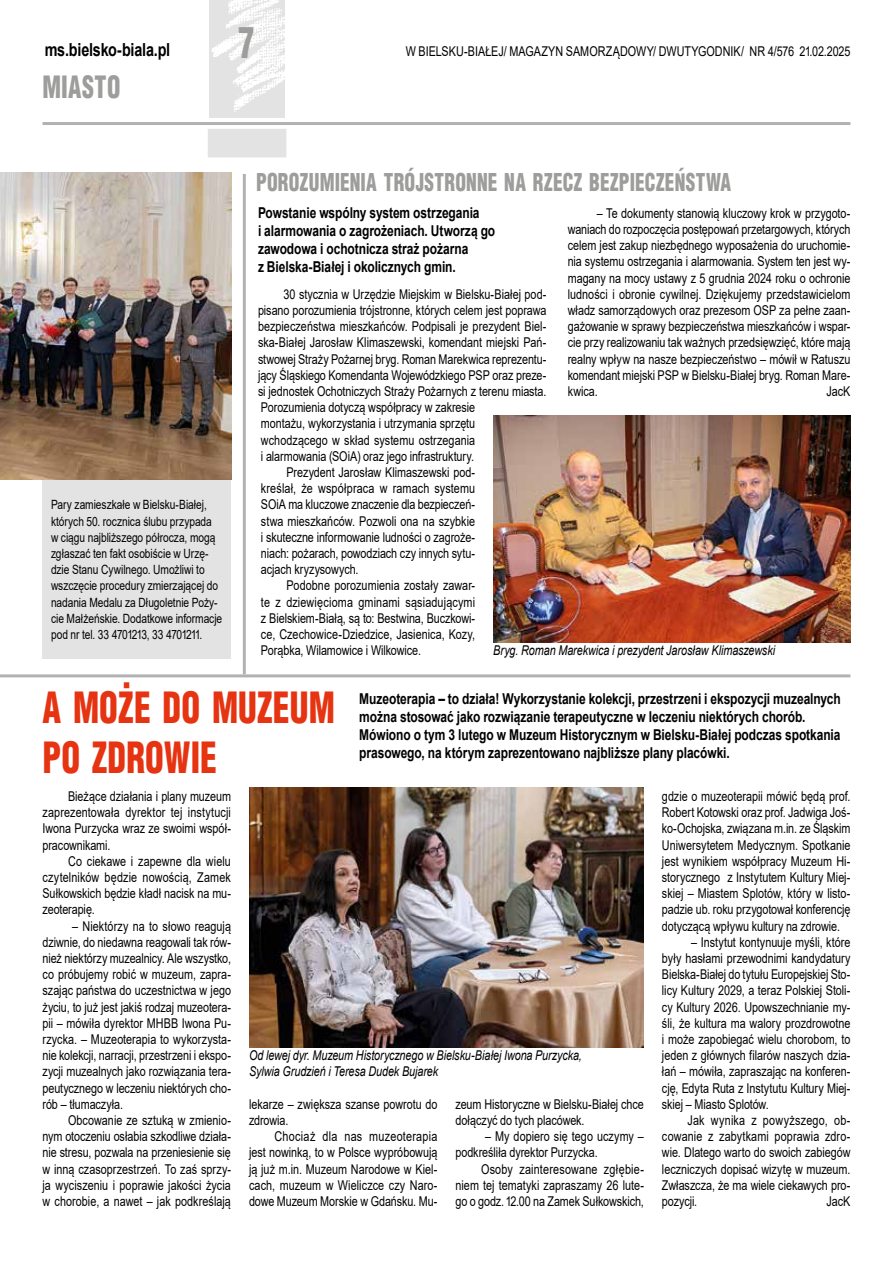
<style>
.page{position:relative;width:893px;height:1263px;background:#fff}
.page>*{position:absolute;margin:0;border:0;box-sizing:border-box;transform-origin:0 0}
.t1{font:900 42px/50.4px "Switzerland Cond";letter-spacing:.005em;color:#e63312;scale:.8 1}
.t2{font:900 42px "Switzerland Cond";color:#9d9d9c;scale:.8 1}
.t3{font:900 30px "Switzerland Cond";letter-spacing:.02em;color:#9d9d9c;scale:.8 1}
.t4{font:900 24px "Switzerland Cond";letter-spacing:.015em;color:#9d9d9c;scale:.8 1}
.t5{font:700 18px "Arial";letter-spacing:-.015em;color:#000;scale:.8 1}
.t6{font:700 15px/18px "Arial";letter-spacing:-.005em;color:#000;scale:.8 1}
.t7{font:13.5px/16.2px "Arial";letter-spacing:-.005em;color:#000;text-align:justify;scale:.8 1}
.t8{font:italic 13.5px/16.2px "Arial";letter-spacing:-.01em;color:#000;scale:.8 1}
.t9{font:12.75px/16.2px "Arial";letter-spacing:-.005em;color:#000;scale:.8 1}
</style>
<div class="page">
<hr style="left:43px;top:122px;width:807px;height:3px;background:#b3b2b2">
<img style="left:209px;top:0;width:76px;height:117px">
<div style="left:208px;top:129px;width:78px;height:28px;background:#e3e3e3"></div>
<div style="left:43px;top:480px;width:188px;height:178px;background:#e3e3e3"></div>
<img style="left:493px;top:415px;width:357px;height:227px">
<img style="left:249px;top:788px;width:395px;height:259px">
<img style="left:0;top:172px;width:231px;height:308px">
<hr style="left:0;top:674px;width:850px;height:3px;background:#b3b2b2">
<hr style="left:243px;top:174px;width:3px;height:500px;background:#b3b2b2">
<h3 class="t5" style="left:45px;top:37px;width:158px">ms.bielsko-biala.pl</h3>
<h2 class="t3" style="left:43px;top:68px;width:99px">MIASTO</h2>
<h1 class="t2" style="left:238px;top:16px;width:22px">7</h1>
<p class="t7" style="left:406px;top:43px;width:557px">W BIELSKU-BIAŁEJ/ MAGAZYN SAMORZĄDOWY/ DWUTYGODNIK/ NR 4/576 21.02.2025</p>
<h3 class="t4" style="left:256px;top:167px;width:595px">POROZUMIENIA TRÓJSTRONNE NA RZECZ BEZPIECZEŃSTWA</h3>
<p class="t7" style="left:568px;top:205px;width:355px;text-indent:29px">– Te dokumenty stanowią kluczowy krok w przygoto&shy;waniach do rozpoczęcia postępowań przetargowych, których celem jest zakup niezbędnego wyposażenia do uruchomie&shy;nia systemu ostrzegania i alarmowania. System ten jest wy&shy;magany na mocy ustawy z 5 grudnia 2024 roku o ochronie ludności i obronie cywilnej. Dziękujemy przedstawicielom władz samorządowych oraz prezesom OSP za pełne zaan&shy;gażowanie w sprawy bezpieczeństwa mieszkańców i wspar&shy;cie przy realizowaniu tak ważnych przedsięwzięć, które mają realny wpływ na nasze bezpieczeństwo – mówił w Ratuszu komendant miejski PSP w Bielsku-Białej bryg. Roman Mare&shy;kwica.</p>
<p class="t6" style="left:258px;top:204px;width:298px">Powstanie wspólny system ostrzegania<br>i alarmowania o zagrożeniach. Utworzą go zawodowa i ochotnicza straż pożarna<br>z Bielska-Białej i okolicznych gmin.</p>
<p class="t7" style="left:258px;top:286px;width:362px;text-indent:26px">30 stycznia w Urzędzie Miejskim w Bielsku-Białej pod&shy;pisano porozumienia trójstronne, których celem jest poprawa bezpieczeństwa mieszkańców. Podpisali je prezydent Biel&shy;ska-Białej Jarosław Klimaszewski, komendant miejski Pań&shy;stwowej Straży Pożarnej bryg. Roman Marekwica reprezentu&shy;jący Śląskiego Komendanta Wojewódzkiego PSP oraz preze&shy;si jednostek Ochotniczych Straży Pożarnych z terenu miasta.</p>
<p class="t7" style="left:826px;top:383px;width:31px">JacK</p>
<p class="t7" style="left:261px;top:399px;width:269px">Porozumienia dotyczą współpracy w zakresie</p>
<p class="t7" style="left:261px;top:415px;width:269px">montażu, wykorzystania i utrzymania sprzętu</p>
<p class="t7" style="left:261px;top:432px;width:269px">wchodzącego w skład systemu ostrzegania</p>
<p class="t7" style="left:261px;top:448px;width:268px">i alarmowania (SOiA) oraz jego infrastruktury.</p>
<p class="t7" style="left:286px;top:464px;width:237px">Prezydent Jarosław Klimaszewski pod-</p>
<p class="t7" style="left:261px;top:480px;width:269px">kreślał, że współpraca w ramach systemu</p>
<p class="t7" style="left:261px;top:496px;width:269px">SOiA ma kluczowe znaczenie dla bezpieczeń-</p>
<p class="t7" style="left:261px;top:513px;width:269px">stwa mieszkańców. Pozwoli ona na szybkie</p>
<p class="t7" style="left:261px;top:529px;width:269px">i skuteczne informowanie ludności o zagroże-</p>
<p class="t7" style="left:261px;top:545px;width:269px">niach: pożarach, powodziach czy innych sytu-</p>
<p class="t7" style="left:261px;top:561px;width:124px">acjach kryzysowych.</p>
<p class="t7" style="left:286px;top:577px;width:237px">Podobne porozumienia zostały zawar-</p>
<p class="t7" style="left:261px;top:594px;width:269px">te z dziewięcioma gminami sąsiadującymi</p>
<p class="t7" style="left:261px;top:610px;width:269px">z Bielskiem-Białą, są to: Bestwina, Buczkowi-</p>
<p class="t7" style="left:261px;top:626px;width:269px">ce, Czechowice-Dziedzice, Jasienica, Kozy,</p>
<p class="t7" style="left:261px;top:642px;width:202px">Porąbka, Wilamowice i Wilkowice.</p>
<p class="t6" style="left:359px;top:690px;width:603px">Muzeoterapia – to działa! Wykorzystanie kolekcji, przestrzeni i ekspozycji muzealnych można stosować jako rozwiązanie terapeutyczne w leczeniu niektórych chorób.<br>Mówiono o tym 3 lutego w Muzeum Historycznym w Bielsku-Białej podczas spotkania prasowego, na którym zaprezentowano najbliższe plany placówki.</p>
<p class="t9" style="left:51px;top:497px;width:216px">Pary zamieszkałe w Bielsku-Białej, których 50. rocznica ślubu przypada w ciągu najbliższego półrocza, mogą zgłaszać ten fakt osobiście w Urzę&shy;dzie Stanu Cywilnego. Umożliwi to wszczęcie procedury zmierzającej do nadania Medalu za Długoletnie Poży&shy;cie Małżeńskie. Dodatkowe informacje pod nr tel. 33 4701213, 33 4701211.</p>
<p class="t8" style="left:493px;top:642px;width:354px">Bryg. Roman Marekwica i prezydent Jarosław Klimaszewski</p>
<h1 class="t1" style="left:43px;top:681px;width:367px">A MOŻE DO MUZEUM<br>PO ZDROWIE</h1>
<p class="t7" style="left:43px;top:788px;width:237px;text-indent:26px">Bieżące działania i plany muzeum zaprezentowała dyrektor tej instytucji Iwona Purzycka wraz ze swoimi współ&shy;pracownikami.</p>
<p class="t7" style="left:43px;top:853px;width:237px;text-indent:26px">Co ciekawe i zapewne dla wielu czytelników będzie nowością, Zamek Sułkowskich będzie kładł nacisk na mu&shy;zeoterapię.</p>
<p class="t7" style="left:43px;top:918px;width:237px;text-indent:30px">– Niektórzy na to słowo reagują dziwnie, do niedawna reagowali tak rów&shy;nież niektórzy muzealnicy. Ale wszystko, co próbujemy robić w muzeum, zapra&shy;szając państwa do uczestnictwa w jego życiu, to już jest jakiś rodzaj muzeotera&shy;pii – mówiła dyrektor MHBB Iwona Pu&shy;rzycka. – Muzeoterapia to wykorzysta&shy;nie kolekcji, narracji, przestrzeni i ekspo&shy;zycji muzealnych jako rozwiązania tera&shy;peutycznego w leczeniu niektórych cho&shy;rób – tłumaczyła.</p>
<p class="t7" style="left:43px;top:1112px;width:237px;text-indent:26px">Obcowanie ze sztuką w zmienio&shy;nym otoczeniu osłabia szkodliwe działa&shy;nie stresu, pozwala na przeniesienie się w inną czasoprzestrzeń. To zaś sprzy&shy;ja wyciszeniu i poprawie jakości życia w chorobie, a nawet – jak podkreślają</p>
<p class="t8" style="left:249px;top:1047px;width:418px">Od lewej dyr. Muzeum Historycznego w Bielsku-Białej Iwona Purzycka,<br>Sylwia Grudzień i Teresa Dudek Bujarek</p>
<p class="t7" style="left:249px;top:1096px;width:237px">lekarze – zwiększa szanse powrotu do zdrowia.</p>
<p class="t7" style="left:249px;top:1128px;width:237px;text-indent:26px">Chociaż dla nas muzeoterapia jest nowinką, to w Polsce wypróbowują ją już m.in. Muzeum Narodowe w Kiel&shy;cach, muzeum w Wieliczce czy Naro&shy;dowe Muzeum Morskie w Gdańsku. Mu-</p>
<p class="t7" style="left:455px;top:1096px;width:237px">zeum Historyczne w Bielsku-Białej chce dołączyć do tych placówek.</p>
<p class="t7" style="left:455px;top:1128px;width:237px;text-indent:30px">– My dopiero się tego uczymy – podkreśliła dyrektor Purzycka.</p>
<p class="t7" style="left:455px;top:1161px;width:237px;text-indent:26px">Osoby zainteresowane zgłębie&shy;niem tej tematyki zapraszamy 26 lute&shy;go o godz. 12.00 na Zamek Sułkowskich,</p>
<p class="t7" style="left:662px;top:788px;width:237px">gdzie o muzeoterapii mówić będą prof.<br>Robert Kotowski oraz prof. Jadwiga Joś&shy;ko-Ochojska, związana m.in. ze Śląskim Uniwersytetem Medycznym. Spotkanie jest wynikiem współpracy Muzeum Hi&shy;storycznego z Instytutem Kultury Miej&shy;skiej – Miastem Splotów, który w listo&shy;padzie ub. roku przygotował konferencję dotyczącą wpływu kultury na zdrowie.</p>
<p class="t7" style="left:662px;top:934px;width:237px;text-indent:29px">– Instytut kontynuuje myśli, które były hasłami przewodnimi kandydatury Bielska-Białej do tytułu Europejskiej Sto&shy;licy Kultury 2029, a teraz Polskiej Stoli&shy;cy Kultury 2026. Upowszechnianie my&shy;śli, że kultura ma walory prozdrowotne i może zapobiegać wielu chorobom, to jeden z głównych filarów naszych dzia&shy;łań – mówiła, zapraszając na konferen&shy;cję, Edyta Ruta z Instytutu Kultury Miej&shy;skiej – Miasto Splotów.</p>
<p class="t7" style="left:662px;top:1112px;width:237px;text-indent:26px">Jak wynika z powyższego, ob&shy;cowanie z zabytkami poprawia zdro&shy;wie. Dlatego warto do swoich zabiegów leczniczych dopisać wizytę w muzeum.<br>Zwłaszcza, że ma wiele ciekawych pro&shy;pozycji.</p>
<p class="t7" style="left:827px;top:1193px;width:31px">JacK</p>
</div>
